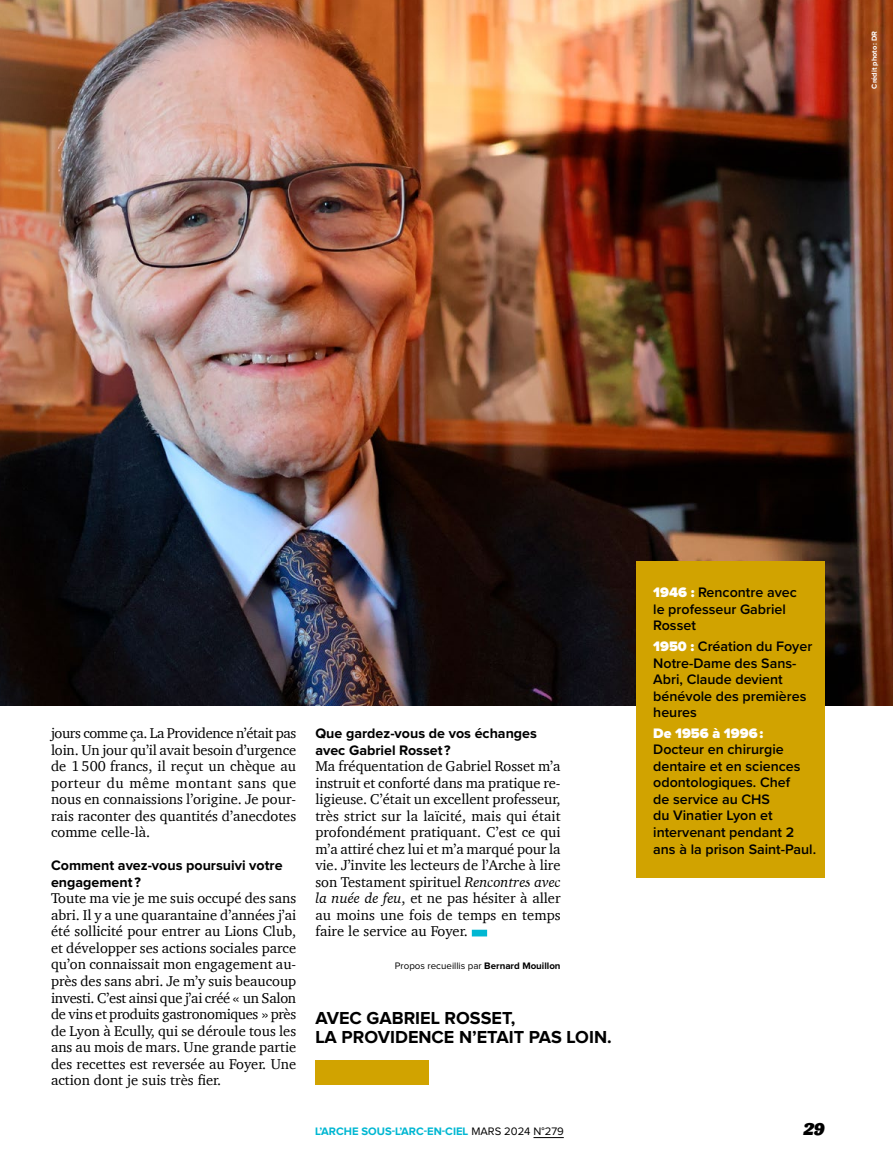
<style>
.page{position:relative;width:893px;height:1170px;background:#fff}
.page>*{position:absolute;margin:0;border:0;box-sizing:border-box;transform-origin:0 0}
.t1{font:italic 21px "Appetite";color:#000}
.t2{font:700 18px/19.5px "Proxima Nova";color:#000}
.t3{font:14.55px/16.5px "Charter";color:#000;text-align:justify}
.t4{font:600 14.25px/16.5px "Proxima Nova";color:#000}
.t5{font:700 14.25px/16.5px "Proxima Nova";color:#000}
.t6{font:900 14.25px "Proxima Nova";color:#fff}
.t7{font:700 11.25px "Proxima Nova";color:#00b7d2}
.t8{font:9.75px "Proxima Nova";color:#000}
.t9{font:700 7.5px "Proxima Nova";color:#fff}
.s1{font-style:italic}
.s2{font-weight:700}
.s3{font-weight:900;color:#fff}
.s4{font-weight:400;color:#000}
</style>
<div class="page">
<hr style="left:533px;top:1137px;width:31px;height:1px;background:#000">
<img style="left:139px;top:0;width:754px;height:705px">
<img style="left:0;top:0;width:139px;height:706px">
<div style="left:472px;top:929px;width:15px;height:7px;background:#00b7d2"></div>
<div style="left:636px;top:561px;width:189px;height:317px;background:#d1a300"></div>
<div style="left:315px;top:1060px;width:113px;height:24px;background:#d1a300"></div>
<p class="t9" style="left:870px;top:89px;width:59px;rotate:-90deg">Crédit photo: DR</p>
<p class="t3" style="left:51px;top:724px;width:247px">jours comme ça. La Providence n’était pas loin. Un jour qu’il avait besoin d’urgence de 1500 francs, il reçut un chèque au porteur du même montant sans que nous en connaissions l’origine. Je pour&shy;rais raconter des quantités d’anecdotes comme celle-là.</p>
<p class="t5" style="left:51px;top:857px;width:233px">Comment avez-vous poursuivi votre engagement ?</p>
<p class="t3" style="left:51px;top:889px;width:247px">Toute ma vie je me suis occupé des sans abri. Il y a une quarantaine d’années j’ai été sollicité pour entrer au Lions Club, et développer ses actions sociales parce qu’on connaissait mon engagement au&shy;près des sans abri. Je m’y suis beaucoup investi. C’est ainsi que j’ai créé « un Salon de vins et produits gastronomiques » près de Lyon à Ecully, qui se déroule tous les ans au mois de mars. Une grande partie des recettes est reversée au Foyer. Une action dont je suis très fier.</p>
<p class="t5" style="left:315px;top:725px;width:223px">Que gardez-vous de vos échanges avec Gabriel Rosset ?</p>
<p class="t3" style="left:315px;top:757px;width:247px">Ma fréquentation de Gabriel Rosset m’a instruit et conforté dans ma pratique re&shy;ligieuse. C’était un excellent professeur, très strict sur la laïcité, mais qui était profondément pratiquant. C’est ce qui m’a attiré chez lui et m’a marqué pour la vie. J’invite les lecteurs de l’Arche à lire son Testament spirituel <span class="s1">Rencontres avec la nuée de feu</span>, et ne pas hésiter à aller au moins une fois de temps en temps faire le service au Foyer.</p>
<p class="t8" style="left:395px;top:960px;width:167px">Propos recueillis par <span class="s2">Bernard Mouillon</span></p>
<p class="t2" style="left:315px;top:1008px;width:298px">AVEC GABRIEL ROSSET,<br>LA PROVIDENCE N’ETAIT PAS LOIN.</p>
<p class="t4" style="left:653px;top:584px;width:145px"><span class="s3">1946 :</span> Rencontre avec le professeur Gabriel<br>Rosset</p>
<p class="t4" style="left:653px;top:637px;width:161px"><span class="s3">1950 :</span> Création du Foyer<br>Notre-Dame des Sans-<br>Abri, Claude devient bénévole des premières heures</p>
<p class="t6" style="left:653px;top:724px;width:111px">De 1956 à 1996:</p>
<p class="t4" style="left:653px;top:741px;width:164px">Docteur en chirurgie dentaire et en sciences odontologiques. Chef<br>de service au CHS<br>du Vinatier Lyon et intervenant pendant 2 ans à la prison Saint-Paul.</p>
<p class="t7" style="left:315px;top:1124px;width:250px">L’ARCHE SOUS-L’ARC-EN-CIEL <span class="s4">MARS 2024 N°279</span></p>
<h1 class="t1" style="left:804px;top:1112px;width:23px">29</h1>
</div>
